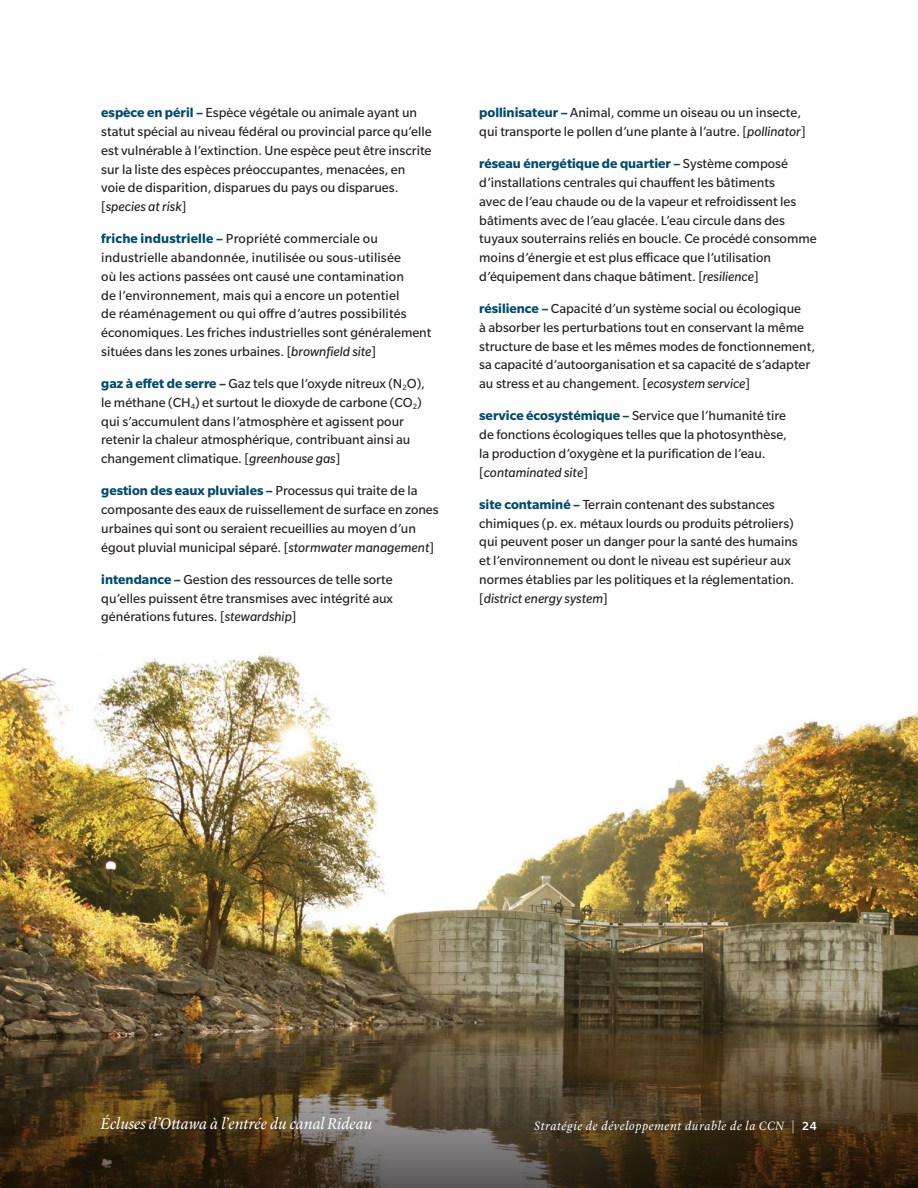
<style>
.page{position:relative;width:918px;height:1188px;background:#fff}
.page>*{position:absolute;margin:0;border:0;box-sizing:border-box;transform-origin:0 0}
.CAPTIONS_FR{font:italic 16.5px "Laurentian Std";color:#fff}
.BODY_FR{font:14.25px/18.8px "Slate Std";color:#231f20}
.t1{font:italic 12.75px "Laurentian Std";letter-spacing:.05em;color:#fff}
.s1{font-weight:700;color:#004b6c}
.s2{font-style:italic}
.s3{font-family:"Slate Std";font-weight:500;font-style:normal}
</style>
<div class="page">
<img style="left:0;top:655px;width:918px;height:327px">
<svg style="left:0;top:982px;width:918px;height:206px;background:#53452d"></svg>
<p class="BODY_FR" style="left:101px;top:103px;width:332px"><span class="s1">espèce en péril –</span> Espèce végétale ou animale ayant un statut spécial au niveau fédéral ou provincial parce qu’elle est vulnérable à l’extinction. Une espèce peut être inscrite sur la liste des espèces préoccupantes, menacées, en voie de disparition, disparues du pays ou disparues. [<span class="s2">species at risk</span>]</p>
<p class="BODY_FR" style="left:101px;top:229px;width:332px"><span class="s1">friche industrielle –</span> Propriété commerciale ou industrielle abandonnée, inutilisée ou sous‑utilisée<br>où les actions passées ont causé une contamination<br>de l’environnement, mais qui a encore un potentiel<br>de réaménagement ou qui offre d’autres possibilités économiques. Les friches industrielles sont généralement situées dans les zones urbaines. [<span class="s2">brownfield site</span>]</p>
<p class="BODY_FR" style="left:101px;top:374px;width:325px"><span class="s1">gaz à effet de serre –</span> Gaz tels que l’oxyde nitreux (N<sub>2</sub>O), le méthane (CH<sub>4</sub>) et surtout le dioxyde de carbone (CO<sub>2</sub>) qui s’accumulent dans l’atmosphère et agissent pour retenir la chaleur atmosphérique, contribuant ainsi au changement climatique. [<span class="s2">greenhouse gas</span>]</p>
<p class="BODY_FR" style="left:101px;top:481px;width:339px"><span class="s1">gestion des eaux pluviales –</span> Processus qui traite de la composante des eaux de ruissellement de surface en zones urbaines qui sont ou seraient recueillies au moyen d’un égout pluvial municipal séparé. [<span class="s2">stormwater management</span>]</p>
<p class="BODY_FR" style="left:101px;top:570px;width:293px;text-align:justify"><span class="s1">intendance –</span> Gestion des ressources de telle sorte qu’elles puissent être transmises avec intégrité aux générations futures. [<span class="s2">stewardship</span>]</p>
<p class="BODY_FR" style="left:479px;top:103px;width:328px"><span class="s1">pollinisateur –</span> Animal, comme un oiseau ou un insecte, qui transporte le pollen d’une plante à l’autre. [<span class="s2">pollinator</span>]</p>
<p class="BODY_FR" style="left:479px;top:154px;width:339px"><span class="s1">réseau énergétique de quartier –</span> Système composé d’installations centrales qui chauffent les bâtiments<br>avec de l’eau chaude ou de la vapeur et refroidissent les bâtiments avec de l’eau glacée. L’eau circule dans des tuyaux souterrains reliés en boucle. Ce procédé consomme moins d’énergie et est plus efficace que l’utilisation d’équipement dans chaque bâtiment. [<span class="s2">resilience</span>]</p>
<p class="BODY_FR" style="left:479px;top:299px;width:337px"><span class="s1">résilience –</span> Capacité d’un système social ou écologique<br>à absorber les perturbations tout en conservant la même structure de base et les mêmes modes de fonctionnement, sa capacité d’autoorganisation et sa capacité de s’adapter au stress et au changement. [<span class="s2">ecosystem service</span>]</p>
<p class="BODY_FR" style="left:479px;top:406px;width:309px"><span class="s1">service écosystémique –</span> Service que l’humanité tire de fonctions écologiques telles que la photosynthèse, la production d’oxygène et la purification de l’eau. [<span class="s2">contaminated site</span>]</p>
<p class="BODY_FR" style="left:479px;top:495px;width:320px"><span class="s1">site contaminé –</span> Terrain contenant des substances chimiques (p. ex. métaux lourds ou produits pétroliers) qui peuvent poser un danger pour la santé des humains et l’environnement ou dont le niveau est supérieur aux normes établies par les politiques et la réglementation. [<span class="s2">district energy system</span>]</p>
<p class="CAPTIONS_FR" style="left:101px;top:1115px;width:272px">Écluses d’Ottawa à l’entrée du canal Rideau</p>
<p class="t1" style="left:535px;top:1119px;width:284px">Stratégie de développement durable de la CCN | <span class="s3">24</span></p>
</div>
